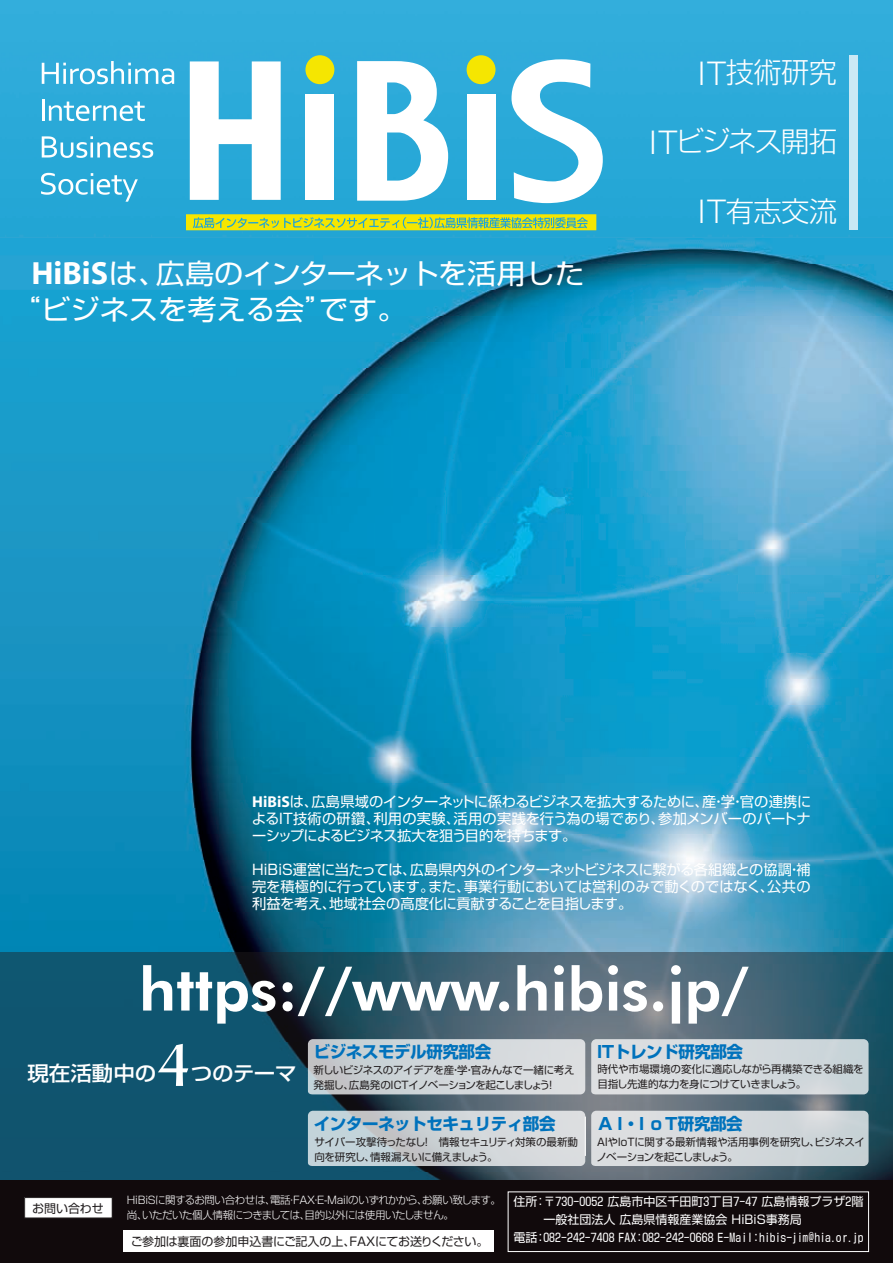
<style>
.page{position:relative;width:893px;height:1263px;background:#fff}
.page>*{position:absolute;margin:0;border:0;box-sizing:border-box;transform-origin:0 0}
.t1{font:800 60px "Futura BT";color:#fff}
.t2{font:58.35px "Lydian BT";color:#fff;scale:1.16 1}
.t3{font:300 28.35px "Shin Go Pro";letter-spacing:-.025em;color:#fff}
.t4{font:27.75px/35.1px "Shin Go Pro";color:#fff;scale:1.05 1}
.t5{font:500 20.4px "Shin Go Pro";color:#fff;scale:1.05 1}
.t6{font:700 16.5px "Shin Go Pro";letter-spacing:-.025em;color:#0072bc}
.t7{font:700 16.5px "Shin Go Pro";letter-spacing:-.1em;color:#0072bc}
.t8{font:14.25px/17.1px "Shin Go Pro";letter-spacing:-.025em;color:#fff;text-align:justify}
.t9{font:12px/18px "Shin Go Pro";color:#fff}
.t10{font:12px "Han Shin Go";color:#fff}
.t11{font:12px "Shin Go Pro";letter-spacing:-.01em;color:#231f20}
.t12{font:10.5px/15.3px "Shin Go Pro";letter-spacing:-.035em;color:#231f20}
.t13{font:300 10.5px/15.3px "Shin Go Pro";letter-spacing:-.045em;color:#fff}
.s1{font-size:29.7px}
.s2{font-family:"Myriad";font-weight:700;font-size:32.25px}
.s3{font-family:"Myriad";font-weight:700;font-size:15.75px}
.s4{font-family:"Han Shin Go"}
.s5{font-family:"Shin Go Pro"}
</style>
<div class="page">
<img style="left:0;top:0;width:893px;height:952px">
<svg style="left:0;top:952px;width:893px;height:228px;background:#2a596d"></svg>
<div style="left:0;top:1180px;width:893px;height:83px;background:#110a0c"></div>
<svg style="left:42px;top:61px;width:132px;height:23px"></svg>
<hr style="left:42px;top:100px;width:2px;height:21px;background:#fff">
<svg style="left:49px;top:102px;width:96px;height:19px"></svg>
<svg style="left:42px;top:136px;width:111px;height:22px"></svg>
<svg style="left:41px;top:173px;width:97px;height:29px;background:#53b9de"></svg>
<div style="left:305px;top:95px;width:29px;height:105px;background:#fff"></div>
<svg style="left:190px;top:61px;width:91px;height:139px"></svg>
<div style="left:305px;top:55px;width:29px;height:29px;background:#f5e601;border-radius:50%"></div>
<div style="left:467px;top:95px;width:28px;height:105px;background:#fff"></div>
<div style="left:467px;top:55px;width:28px;height:29px;background:#f5e601;border-radius:50%"></div>
<svg style="left:511px;top:59px;width:92px;height:144px"></svg>
<svg style="left:357px;top:61px;width:91px;height:140px"></svg>
<div style="left:25px;top:1197px;width:87px;height:21px;background:#fff"></div>
<div style="left:24px;top:1197px;width:89px;height:21px;border:1px solid #231f20"></div>
<div style="left:849px;top:56px;width:8px;height:174px;background:#c9e9f4"></div>
<div style="left:123px;top:1230px;width:371px;height:21px;background:#fff"></div>
<div style="left:508px;top:1191px;width:361px;height:61px;border:1px solid #fff"></div>
<svg style="left:186px;top:214px;width:410px;height:16px;background:#c3d632"></svg>
<svg style="left:308px;top:1039px;width:277px;height:55px;background:#cfd4d7"></svg>
<svg style="left:591px;top:1111px;width:278px;height:55px;background:#d3d8db"></svg>
<hr style="left:585px;top:1117px;width:1px;height:39px;background:#fff">
<svg style="left:308px;top:1111px;width:277px;height:55px;background:#ccd3d7"></svg>
<svg style="left:591px;top:1039px;width:278px;height:55px;background:#d3d9dc"></svg>
<h3 class="t3" style="left:698px;top:49px;width:141px"><span class="s1">IT</span>技術研究</h3>
<h3 class="t3" style="left:649px;top:118px;width:189px"><span class="s1">IT</span>ビジネス開拓</h3>
<h3 class="t4" style="left:12px;top:253px;width:547px;text-indent:19px"><span class="s2">HiBiS</span>は、広島のインターネットを活用した“ビジネスを考える会”です。</h3>
<h3 class="t3" style="left:698px;top:187px;width:141px"><span class="s1">IT</span>有志交流</h3>
<p class="t8" style="left:252px;top:791px;width:561px"><span class="s3">HiBiS</span>は、広島県域のインターネットに係わるビジネスを拡大するために、産・学・官の連携によるIT技術の研鑽、利用の実験、活用の実践を行う為の場であり、参加メンバーのパートナーシップによるビジネス拡大を狙う目的を持ちます。</p>
<p class="t8" style="left:252px;top:859px;width:560px">HiBiS運営に当たっては、広島県内外のインターネットビジネスに繋がる各組織との協調・補完を積極的に行っています。また、事業行動においては営利のみで動くのではなく、公共の利益を考え、地域社会の高度化に貢献することを目指します。</p>
<h1 class="t1" style="left:139px;top:953px;width:611px">https://www.hibis.jp/</h1>
<h2 class="t2" style="left:155px;top:1030px;width:33px">4</h2>
<h3 class="t5" style="left:27px;top:1056px;width:124px">現在活動中の</h3>
<h3 class="t5" style="left:191px;top:1056px;width:102px">つのテーマ</h3>
<p class="t6" style="left:314px;top:1038px;width:179px">ビジネスモデル研究部会</p>
<p class="t12" style="left:314px;top:1061px;width:262px">新しいビジネスのアイデアを産・学・官みんなで一緒に考え発掘し、広島発のＩＣＴイノベーションを起こしましょう！</p>
<p class="t6" style="left:597px;top:1038px;width:148px">ITトレンド研究部会</p>
<p class="t12" style="left:597px;top:1060px;width:268px">時代や市場環境の変化に適応しながら再構築できる組織を目指し先進的な力を身につけていきましょう。</p>
<p class="t6" style="left:314px;top:1110px;width:243px">インターネットセキュリティ部会</p>
<p class="t7" style="left:597px;top:1110px;width:147px">ＡＩ・ＩｏＴ研究部会</p>
<p class="t12" style="left:314px;top:1133px;width:265px">サイバー攻撃待ったなし！　情報セキュリティ対策の最新動向を研究し、情報漏えいに備えましょう。</p>
<p class="t12" style="left:596px;top:1133px;width:271px">ＡＩやＩｏＴに関する最新情報や活用事例を研究し、ビジネスイノベーションを起こしましょう。</p>
<p class="t11" style="left:32px;top:1198px;width:73px">お問い合わせ</p>
<p class="t13" style="left:127px;top:1191px;width:375px">HiBiSに関するお問い合わせは、電話・FAX・E-Mailのいずれかから、お願い致します。尚、いただいた個人情報につきましては、目的以外には使用いたしません。</p>
<p class="t11" style="left:131px;top:1231px;width:359px">ご参加は裏面の参加申込書にご記入の上、FAXにてお送りください。</p>
<p class="t9" style="left:532px;top:1191px;width:333px;text-indent:-18px">住所：〒<span class="s4">730-0052</span> 広島市中区千田町<span class="s4">3</span>丁目<span class="s4">7-47</span> 広島情報プラザ<span class="s4">2</span>階　一般社団法人 広島県情報産業協会 HiBiS事務局</p>
<p class="t10" style="left:514px;top:1231px;width:352px"><span class="s5">電話：</span>082-242-7408 FAX<span class="s5">：</span>082-242-0668 E-Mail<span class="s5">：</span>hibis-jim@hia.or.jp</p>
</div>
